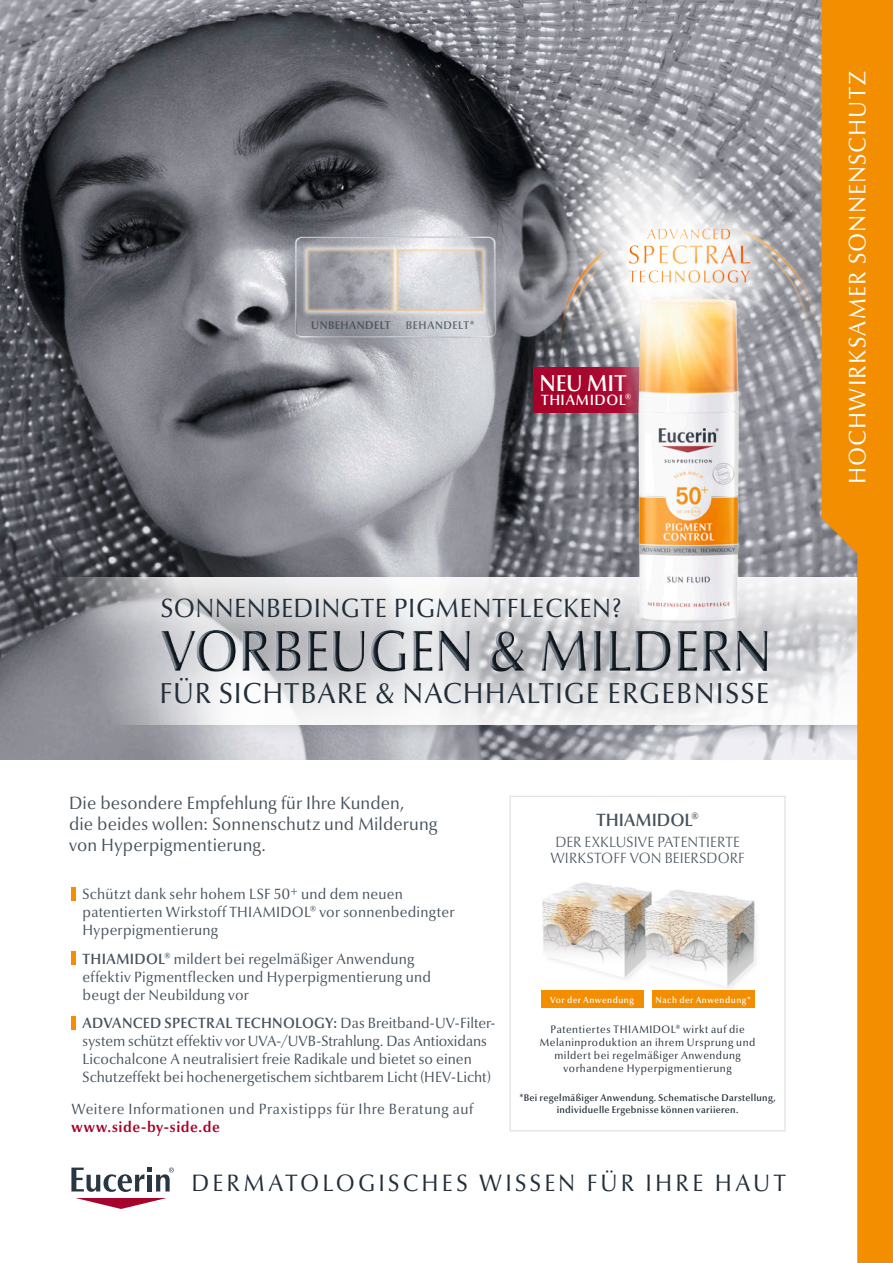
<style>
.page{position:relative;width:893px;height:1263px;background:#fff}
.page>*{position:absolute;margin:0;border:0;box-sizing:border-box;transform-origin:0 0}
.t1{font:29.25px "Eucerina WGL";letter-spacing:.04em;color:#222e39}
.t2{font:26.7px "Eucerina WGL";letter-spacing:.015em;color:#222e39}
.t3{font:24px "Eucerina WGL";letter-spacing:.13em;color:#222e39}
.t4{font:24px "Eucerina WGL";letter-spacing:.05em;color:#fff}
.t5{font:600 23.25px "Eucerina WGL";color:#fff}
.t6{font:18px/21px "Eucerina WGL";letter-spacing:.005em;color:#46525d}
.t7{font:600 18px "Eucerina WGL";color:#46525d}
.t8{font:15px/18px "Eucerina WGL";letter-spacing:.015em;color:#46525d}
.t9{font:15px "Eucerina WGL";letter-spacing:.035em;color:#46525d}
.t10{font:300 15px/16.5px "Eucerina WGL";letter-spacing:.01em;color:#46525d;text-align:center}
.t11{font:700 15px "Eucerina WGL";letter-spacing:.035em;color:#a7022a}
.t12{font:600 15px "Eucerina WGL";letter-spacing:.035em;color:#fff}
.t13{font:600 11.25px "Eucerina WGL";letter-spacing:.04em;color:#46525d}
.t14{font:600 11.25px "Eucerina WGL";letter-spacing:.05em;color:#59656f}
.t15{font:10.95px/13.2px "Eucerina WGL";letter-spacing:.045em;color:#222e39;text-align:center}
.t16{font:600 9.75px/12.8px "Eucerina WGL";letter-spacing:.035em;color:#222e39;text-align:center}
.t17{font:600 9px "Eucerina WGL";letter-spacing:.055em;color:#fff}
.s1{font-weight:600}
</style>
<div class="page">
<img style="left:0;top:0;width:404px;height:760px">
<img style="left:6px;top:566px;width:398px;height:180px">
<div style="left:509px;top:796px;width:277px;height:335px;border:2px solid #e6e6ea"></div>
<img style="left:541px;top:882px;width:216px;height:114px">
<div style="left:541px;top:991px;width:102px;height:17px;background:#f38e00"></div>
<div style="left:652px;top:991px;width:102px;height:17px;background:#f38e00"></div>
<img style="left:404px;top:0;width:417px;height:760px">
<img style="left:527px;top:197px;width:294px;height:143px">
<img style="left:565px;top:202px;width:235px;height:112px">
<div style="left:71px;top:887px;width:5px;height:13px;background:#f38e00"></div>
<div style="left:71px;top:952px;width:5px;height:13px;background:#f38e00"></div>
<div style="left:71px;top:1016px;width:5px;height:14px;background:#f38e00"></div>
<img style="left:155px;top:627px;width:638px;height:46px">
<svg style="left:76px;top:1198px;width:91px;height:11px"></svg>
<svg style="left:71px;top:1167px;width:103px;height:25px"></svg>
<div style="left:147px;top:1175px;width:5px;height:16px;background:#283642"></div>
<svg style="left:821px;top:0;width:72px;height:1263px;fill:#f38e00"></svg>
<p class="t13" style="left:311px;top:318px;width:81px">UNBEHANDELT</p>
<p class="t14" style="left:406px;top:318px;width:70px">BEHANDELT*</p>
<h3 class="t5" style="left:539px;top:369px;width:88px">NEU MIT</h3>
<p class="t12" style="left:541px;top:391px;width:92px">THIAMIDOL®</p>
<h2 class="t2" style="left:161px;top:589px;width:462px">SONNENBEDINGTE PIGMENTFLECKEN?</h2>
<h1 class="t1" style="left:159px;top:673px;width:611px">FÜR SICHTBARE &amp; NACHHALTIGE ERGEBNISSE</h1>
<p class="t6" style="left:69px;top:792px;width:370px">Die besondere Empfehlung für Ihre Kunden,<br>die beides wollen: Sonnenschutz und Milderung von Hyperpigmentierung.</p>
<p class="t8" style="left:83px;top:885px;width:373px">Schützt dank sehr hohem LSF 50+ und dem neuen patentierten Wirkstoff THIAMIDOL® vor sonnenbedingter<br>Hyperpigmentierung</p>
<p class="t8" style="left:83px;top:949px;width:350px"><span class="s1">THIAMIDOL®</span> mildert bei regelmäßiger Anwendung effektiv Pigmentflecken und Hyperpigmentierung und beugt der Neubildung vor</p>
<p class="t8" style="left:83px;top:1014px;width:414px"><span class="s1">ADVANCED SPECTRAL TECHNOLOGY:</span> Das Breitband-UV-Filter&shy;system schützt effektiv vor UVA-/UVB-Strahlung. Das Antioxidans Licochalcone A neutralisiert freie Radikale und bietet so einen Schutzeffekt bei hochenergetischem sichtbarem Licht (HEV-Licht)</p>
<p class="t7" style="left:596px;top:808px;width:104px">THIAMIDOL®</p>
<p class="t10" style="left:550px;top:833px;width:196px">DER EXKLUSIVE PATENTIERTE<br>WIRKSTOFF VON BEIERSDORF</p>
<p class="t17" style="left:550px;top:994px;width:85px">Vor der Anwendung</p>
<p class="t17" style="left:656px;top:994px;width:97px">Nach der Anwendung*</p>
<p class="t15" style="left:540px;top:1022px;width:217px">Patentiertes THIAMIDOL® wirkt auf die Melaninproduktion an ihrem Ursprung und mildert bei regelmäßiger Anwendung vorhandene Hyperpigmentierung</p>
<p class="t16" style="left:519px;top:1091px;width:258px">*Bei regelmäßiger Anwendung. Schematische Darstellung, individuelle Ergebnisse können variieren.</p>
<p class="t9" style="left:71px;top:1098px;width:403px">Weitere Informationen und Praxistipps für Ihre Beratung auf</p>
<p class="t11" style="left:71px;top:1114px;width:150px">www.side-by-side.de</p>
<h3 class="t3" style="left:192px;top:1167px;width:596px">DERMATOLOGISCHES WISSEN FÜR IHRE HAUT</h3>
<h3 class="t4" style="left:841px;top:484px;width:414px;rotate:-90deg">HOCHWIRKSAMER SONNENSCHUTZ</h3>
</div>
